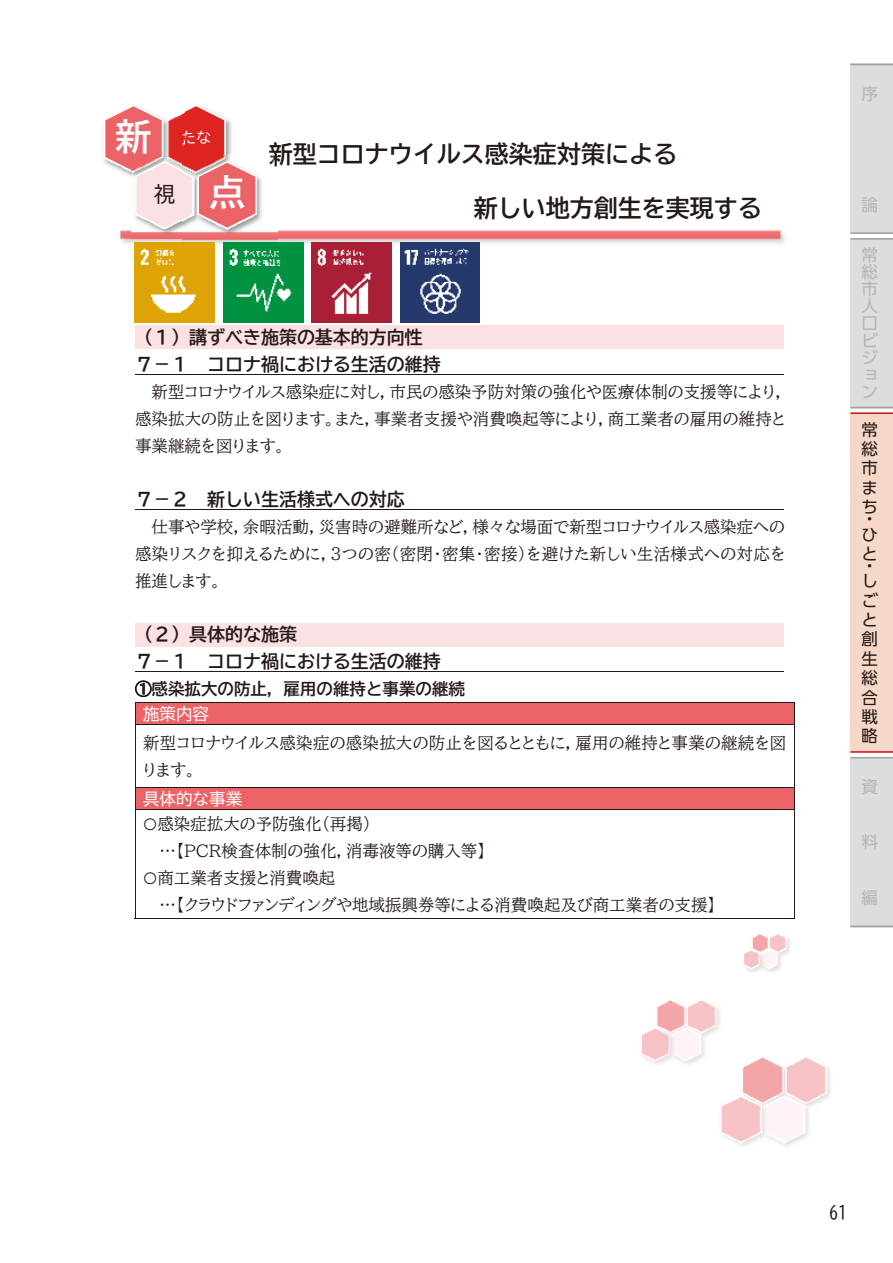
<style>
.page{position:relative;width:893px;height:1263px;background:#fff}
.page>*{position:absolute;margin:0;border:0;box-sizing:border-box;transform-origin:0 0}
.t1{font:36px "BIZ UD Gothic Bold";color:#fff}
.t2{font:24px "BIZ UD Gothic Bold";color:#231916}
.t3{font:21px "BIZ UD Gothic";color:#231916}
.t4{font:18px/27px "BIZ UD Gothic Bold";color:#231916}
.t5{font:18px "BIZ UD Gothic";color:#231916}
.t6{font:16.5px/27px "BIZ UDP Mincho Medium";letter-spacing:.005em;color:#231916}
.t7{font:16.5px "BIZ UD Gothic Bold";color:#231916}
.t8{font:16.5px/19.4px "UD Shin Go Pro";color:#231916}
.t9{font:16.5px/17.1px "UD Shin Go Pro";color:#b5b5b6}
.t10{font:16.5px "BIZ UD Gothic";color:#fff}
.t11{font:15px "BIZ UD Gothic";color:#fff}
.s1{font-family:"BIZ UD Gothic Bold";font-size:36px;color:#fff}
.s2{font-family:"MS Mincho"}
</style>
<div class="page">
<div style="left:135px;top:326px;width:648px;height:23px;background:#fbe1e3"></div>
<hr style="left:135px;top:374px;width:648px;height:1px;background:#231916">
<hr style="left:135px;top:509px;width:648px;height:1px;background:#231916">
<div style="left:135px;top:623px;width:648px;height:23px;background:#fbe1e3"></div>
<hr style="left:135px;top:671px;width:648px;height:1px;background:#231916">
<div style="left:135px;top:703px;width:659px;height:21px;background:#eb6366"></div>
<hr style="left:135px;top:702px;width:659px;height:1px;background:#231916">
<svg style="left:135px;top:703px;width:1px;height:21px"></svg>
<svg style="left:794px;top:702px;width:1px;height:22px"></svg>
<hr style="left:135px;top:724px;width:659px;height:1px;background:#231916">
<hr style="left:135px;top:725px;width:1px;height:62px;background:#231916">
<hr style="left:794px;top:725px;width:1px;height:62px;background:#231916">
<div style="left:135px;top:788px;width:659px;height:21px;background:#eb6366"></div>
<hr style="left:135px;top:787px;width:659px;height:1px;background:#231916">
<svg style="left:135px;top:788px;width:1px;height:21px"></svg>
<svg style="left:794px;top:788px;width:1px;height:21px"></svg>
<hr style="left:135px;top:809px;width:659px;height:1px;background:#231916">
<hr style="left:135px;top:810px;width:1px;height:109px;background:#231916">
<hr style="left:135px;top:918px;width:659px;height:1px;background:#231916">
<hr style="left:794px;top:810px;width:1px;height:109px;background:#231916">
<img style="left:120px;top:230px;width:665px;height:18px">
<img style="left:132px;top:230px;width:51px;height:9px">
<img style="left:183px;top:154px;width:95px;height:95px">
<svg style="left:103px;top:106px;width:155px;height:124px"></svg>
<img style="left:135px;top:243px;width:80px;height:80px">
<img style="left:311px;top:243px;width:80px;height:80px">
<img style="left:224px;top:243px;width:79px;height:80px">
<img style="left:400px;top:243px;width:80px;height:80px">
<img style="left:642px;top:934px;width:188px;height:212px">
<div style="left:850px;top:412px;width:43px;height:341px;background:#f6d8c8"></div>
<hr style="left:850px;top:412px;width:43px;height:2px;background:#d1131c">
<hr style="left:850px;top:751px;width:43px;height:2px;background:#d1131c">
<div style="left:850px;top:757px;width:43px;height:170px;background:#dcdddd"></div>
<hr style="left:850px;top:757px;width:43px;height:1px;background:#a0a0a1">
<hr style="left:850px;top:925px;width:43px;height:2px;background:#a0a0a1">
<div style="left:850px;top:238px;width:43px;height:170px;background:#dcdddd"></div>
<hr style="left:850px;top:238px;width:43px;height:2px;background:#a0a0a1">
<hr style="left:850px;top:407px;width:43px;height:1px;background:#a0a0a1">
<div style="left:850px;top:64px;width:43px;height:170px;background:#dcdddd"></div>
<hr style="left:850px;top:64px;width:43px;height:1px;background:#a0a0a1">
<hr style="left:850px;top:232px;width:43px;height:2px;background:#a0a0a1">
<h1 class="t1" style="left:116px;top:118px;width:37px">新</h1>
<p class="t11" style="left:181px;top:130px;width:32px">たな</p>
<p class="t3" style="left:154px;top:183px;width:92px">視 <span class="s1">点</span></p>
<h2 class="t2" style="left:269px;top:142px;width:410px">新型コロナウイルス感染症対策による</h2>
<h2 class="t2" style="left:474px;top:196px;width:290px">新しい地方創生を実現する</h2>
<p class="t4" style="left:135px;top:324px;width:307px">（１）講ずべき施策の基本的方向性<br>７－１ コロナ禍における生活の維持</p>
<p class="t6" style="left:135px;top:378px;width:651px;text-align:justify;text-indent:16px">新型コロナウイルス感染症に対し，市民の感染予防対策の強化や医療体制の支援等により，感染拡大の防止を図ります。また，事業者支援や消費喚起等により，商工業者の雇用の維持と事業継続を図ります。</p>
<p class="t4" style="left:135px;top:486px;width:271px">７－２ 新しい生活様式への対応</p>
<p class="t6" style="left:135px;top:513px;width:652px;text-align:justify;text-indent:16px">仕事や学校，余暇活動，災害時の避難所など，様々な場面で新型コロナウイルス感染症への感染リスクを抑えるために，３つの密（密閉・密集・密接）を避けた新しい生活様式への対応を推進します。</p>
<p class="t4" style="left:135px;top:621px;width:307px">（２）具体的な施策<br>７－１ コロナ禍における生活の維持</p>
<p class="t7" style="left:135px;top:680px;width:331px"><span class="s2">➀</span>感染拡大の防止，雇用の維持と事業の継続</p>
<p class="t10" style="left:143px;top:705px;width:67px">施策内容</p>
<p class="t6" style="left:143px;top:729px;width:645px">新型コロナウイルス感染症の感染拡大の防止を図るとともに，雇用の維持と事業の継続を図ります。</p>
<p class="t10" style="left:143px;top:790px;width:100px">具体的な事業</p>
<p class="t6" style="left:160px;top:810px;width:327px;text-indent:-16px">○感染症拡大の予防強化（再掲）<br>…【ＰＣＲ検査体制の強化，消毒液等の購入等】</p>
<p class="t6" style="left:160px;top:864px;width:558px;text-indent:-16px">○商工業者支援と消費喚起<br>…【クラウドファンディングや地域振興券等による消費喚起及び商工業者の支援】</p>
<p class="t9" style="left:861px;top:84px;width:17px">序</p>
<p class="t9" style="left:861px;top:195px;width:18px">論</p>
<p class="t9" style="left:861px;top:246px;width:18px">常総市人口ビジョン</p>
<p class="t8" style="left:861px;top:419px;width:18px;text-align:justify">常総市まち</p>
<p class="t8" style="left:861px;top:511px;width:17px;line-height:15.1px">・ひ</p>
<p class="t8" style="left:861px;top:547px;width:16px;line-height:12.3px">と・</p>
<p class="t8" style="left:861px;top:571px;width:18px">しごと創生総合戦略</p>
<p class="t9" style="left:861px;top:777px;width:18px">資</p>
<p class="t9" style="left:861px;top:833px;width:17px">料</p>
<p class="t9" style="left:861px;top:888px;width:17px">編</p>
<p class="t5" style="left:829px;top:1203px;width:19px">61</p>
</div>
